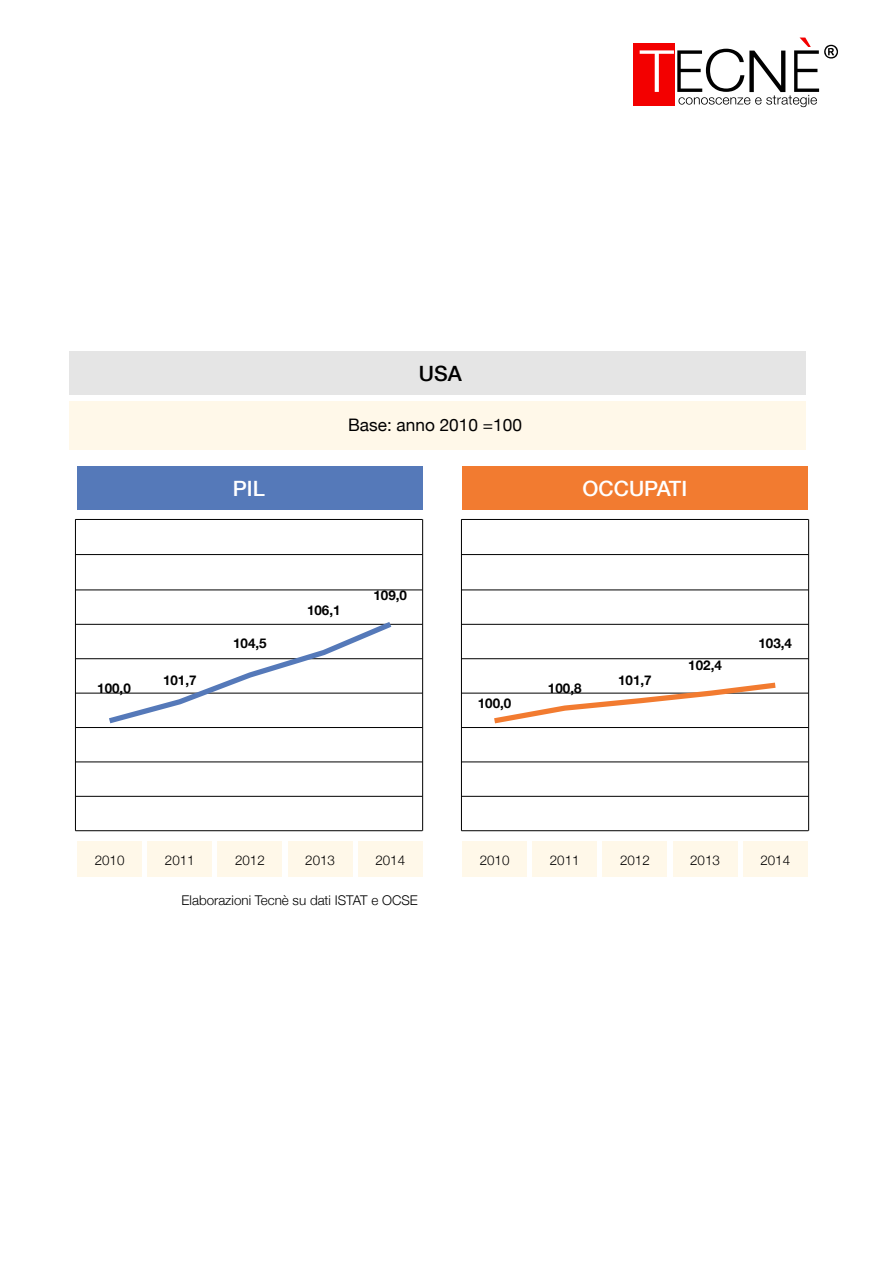
<style>
.page{position:relative;width:893px;height:1263px;background:#fff}
.page>*{position:absolute;margin:0;border:0;box-sizing:border-box;transform-origin:0 0}
.t1{font:500 21px "Helvetica Neue";color:#fff}
.t2{font:500 21px "Helvetica Neue";color:#000}
.t3{font:17.25px "Helvetica Neue";color:#000}
.t4{font:300 13.35px "Helvetica Neue";color:#000}
.t5{font:700 13.35px "Helvetica Neue";color:#000}
</style>
<div class="page">
<div style="left:634px;top:43px;width:41px;height:63px;background:#f30000"></div>
<svg style="left:640px;top:38px;width:198px;height:69px"></svg>
<div style="left:69px;top:351px;width:737px;height:44px;background:#e5e5e5"></div>
<hr style="left:75px;top:830px;width:347px;height:1px;background:#000">
<div style="left:69px;top:401px;width:737px;height:49px;background:#fff8e9"></div>
<div style="left:77px;top:841px;width:65px;height:36px;background:#fff8e9"></div>
<hr style="left:75px;top:519px;width:1px;height:312px;background:#000">
<hr style="left:422px;top:519px;width:1px;height:312px;background:#000">
<hr style="left:75px;top:796px;width:347px;height:1px;background:#000">
<hr style="left:75px;top:762px;width:347px;height:1px;background:#000">
<hr style="left:75px;top:693px;width:347px;height:1px;background:#000">
<hr style="left:75px;top:727px;width:347px;height:1px;background:#000">
<hr style="left:75px;top:658px;width:347px;height:1px;background:#000">
<hr style="left:75px;top:624px;width:347px;height:1px;background:#000">
<hr style="left:75px;top:590px;width:347px;height:1px;background:#000">
<hr style="left:75px;top:554px;width:347px;height:1px;background:#000">
<hr style="left:75px;top:519px;width:347px;height:1px;background:#000">
<div style="left:147px;top:841px;width:65px;height:36px;background:#fff8e9"></div>
<div style="left:218px;top:841px;width:64px;height:36px;background:#fff8e9"></div>
<div style="left:288px;top:841px;width:65px;height:36px;background:#fff8e9"></div>
<div style="left:358px;top:841px;width:65px;height:36px;background:#fff8e9"></div>
<div style="left:462px;top:841px;width:65px;height:36px;background:#fff8e9"></div>
<div style="left:532px;top:841px;width:65px;height:36px;background:#fff8e9"></div>
<div style="left:602px;top:841px;width:65px;height:36px;background:#fff8e9"></div>
<div style="left:673px;top:841px;width:64px;height:36px;background:#fff8e9"></div>
<div style="left:743px;top:841px;width:65px;height:36px;background:#fff8e9"></div>
<hr style="left:461px;top:830px;width:347px;height:1px;background:#000">
<hr style="left:461px;top:519px;width:1px;height:312px;background:#000">
<hr style="left:808px;top:519px;width:1px;height:312px;background:#000">
<hr style="left:461px;top:796px;width:347px;height:1px;background:#000">
<hr style="left:461px;top:762px;width:347px;height:1px;background:#000">
<hr style="left:461px;top:693px;width:347px;height:1px;background:#000">
<hr style="left:461px;top:727px;width:347px;height:1px;background:#000">
<hr style="left:461px;top:658px;width:347px;height:1px;background:#000">
<hr style="left:461px;top:624px;width:347px;height:1px;background:#000">
<hr style="left:461px;top:590px;width:347px;height:1px;background:#000">
<hr style="left:461px;top:554px;width:347px;height:1px;background:#000">
<hr style="left:461px;top:519px;width:347px;height:1px;background:#000">
<div style="left:77px;top:466px;width:345px;height:43px;background:#5579b9"></div>
<div style="left:462px;top:466px;width:345px;height:43px;background:#f27b30"></div>
<svg style="left:103px;top:622px;width:294px;height:102px"></svg>
<svg style="left:488px;top:682px;width:293px;height:42px"></svg>
<h1 class="t2" style="left:419px;top:356px;width:44px">USA</h1>
<p class="t3" style="left:348px;top:410px;width:175px">Base: anno 2010 =100</p>
<h1 class="t1" style="left:233px;top:471px;width:33px">PIL</h1>
<h1 class="t1" style="left:583px;top:471px;width:106px">OCCUPATI</h1>
<p class="t5" style="left:97px;top:676px;width:35px">100,0</p>
<p class="t5" style="left:163px;top:668px;width:35px">101,7</p>
<p class="t5" style="left:233px;top:631px;width:35px">104,5</p>
<p class="t5" style="left:307px;top:598px;width:35px">106,1</p>
<p class="t5" style="left:373px;top:583px;width:35px">109,0</p>
<p class="t4" style="left:95px;top:850px;width:31px">2010</p>
<p class="t4" style="left:165px;top:850px;width:31px">2011</p>
<p class="t4" style="left:235px;top:850px;width:31px">2012</p>
<p class="t4" style="left:305px;top:850px;width:31px">2013</p>
<p class="t4" style="left:375px;top:850px;width:31px">2014</p>
<p class="t4" style="left:182px;top:889px;width:238px">Elaborazioni Tecnè su dati ISTAT e OCSE</p>
<p class="t5" style="left:478px;top:691px;width:35px">100,0</p>
<p class="t5" style="left:548px;top:676px;width:35px">100,8</p>
<p class="t5" style="left:618px;top:668px;width:35px">101,7</p>
<p class="t5" style="left:688px;top:653px;width:35px">102,4</p>
<p class="t5" style="left:758px;top:631px;width:35px">103,4</p>
<p class="t4" style="left:480px;top:850px;width:31px">2010</p>
<p class="t4" style="left:550px;top:850px;width:31px">2011</p>
<p class="t4" style="left:620px;top:850px;width:31px">2012</p>
<p class="t4" style="left:690px;top:850px;width:31px">2013</p>
<p class="t4" style="left:760px;top:850px;width:31px">2014</p>
</div>
